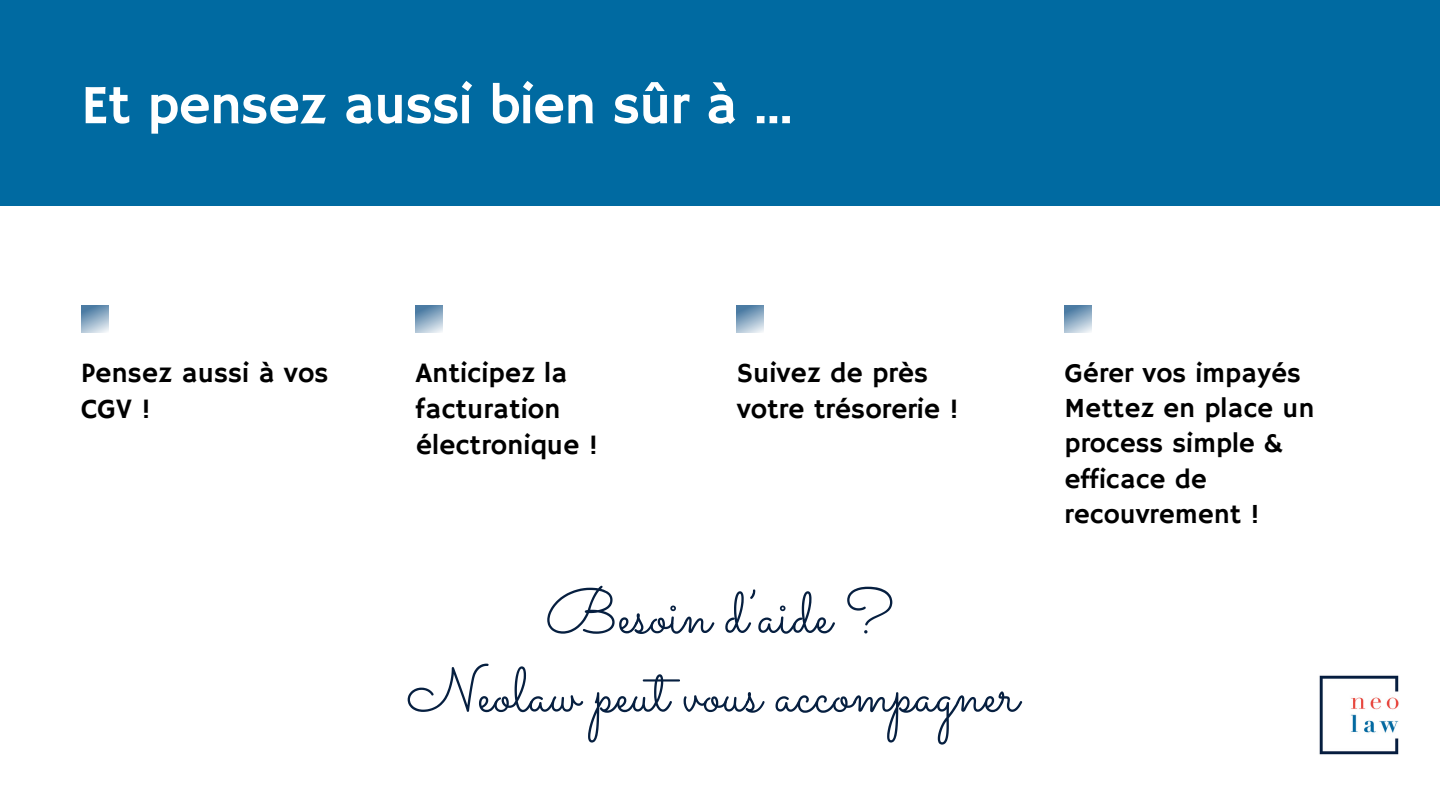
<style>
.page{position:relative;width:1440px;height:810px;background:#fff}
.page>*{position:absolute;margin:0;border:0;box-sizing:border-box;transform-origin:0 0}
.t1{font:63px "Sacramento";color:#061f40}
.t2{font:55.5px "Hammersmith One";letter-spacing:-.02em;color:#fff}
.t3{font:28px/36px "Hammersmith One";color:#000}
.t4{font:27.5px/35.2px "Hammersmith One";color:#000}
</style>
<div class="page">
<div style="left:0;top:0;width:1440px;height:206px;background:#006aa1"></div>
<svg style="left:81px;top:305px;width:27px;height:27px"></svg>
<svg style="left:737px;top:305px;width:27px;height:27px"></svg>
<svg style="left:416px;top:305px;width:27px;height:27px"></svg>
<svg style="left:1065px;top:305px;width:27px;height:27px"></svg>
<img style="left:1319px;top:675px;width:80px;height:80px">
<p class="t2" style="left:81px;top:73px;width:713px">Et pensez aussi bien sûr à ...</p>
<p class="t3" style="left:81px;top:356px;width:249px">Pensez aussi à vos<br>CGV !</p>
<p class="t3" style="left:737px;top:356px;width:223px">Suivez de près votre trésorerie !</p>
<p class="t3" style="left:416px;top:356px;width:184px">Anticipez la facturation électronique !</p>
<p class="t4" style="left:1065px;top:357px;width:251px">Gérer vos impayés<br>Mettez en place un process simple &amp; efficace de recouvrement !</p>
<p class="t1" style="left:545px;top:574px;width:350px">Besoin d’aide ?</p>
<p class="t1" style="left:407px;top:653px;width:614px">Neolaw peut vous accompagner</p>
</div>
